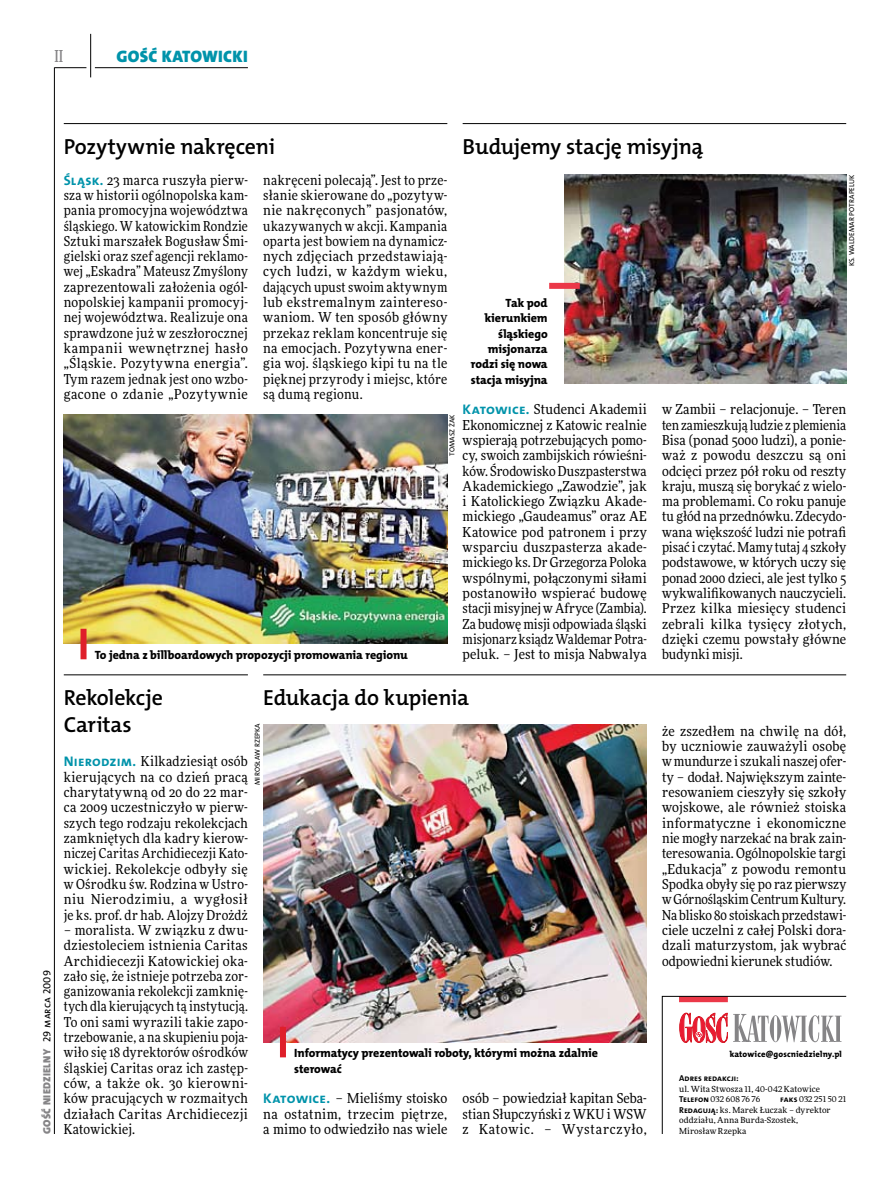
<style>
.page{position:relative;width:893px;height:1191px;background:#fff}
.page>*{position:absolute;margin:0;border:0;box-sizing:border-box;transform-origin:0 0}
.t1{font:21.9px/26.7px "The Mix HP6 Se Bld";letter-spacing:-.01em;color:#000}
.t2{font:16.65px "The Mix HP9 Blk";letter-spacing:.02em;color:#0093aa}
.t3{font:500 16.5px "Freeday Narrow";color:#858486;scale:.9 1}
.t4{font:13.65px/15.3px "Freeday Narrow News";letter-spacing:.02em;color:#000;text-align:justify}
.t5{font:12px/15.3px "The Mix HP8 Ex Bld";letter-spacing:-.005em;color:#000;text-align:right}
.t6{font:10.5px "The Mix HP9 Blk";letter-spacing:.025em;color:#858486}
.t7{font:8.55px "The Mix HP8 Ex Bld";letter-spacing:.02em;color:#000}
.t8{font:8.55px "The Mix HP7 Bld";letter-spacing:.005em;color:#000}
.t9{font:8.4px/10.5px "Freeday News";letter-spacing:.01em;color:#000}
.t10{font:7.2px "The Mix HP5 Plain";letter-spacing:.015em;color:#000}
.s1{font-family:"The Mix HP7 Bld";font-size:13.95px;color:#0093aa}
.s2{font-family:"The Mix HP5 Plain";color:#000}
.s3{font-family:"The Mix HP7 Bld";font-size:8.55px}
</style>
<div class="page">
<hr style="left:54px;top:67px;width:1px;height:1067px;background:#000">
<hr style="left:90px;top:34px;width:1px;height:43px;background:#000">
<hr style="left:54px;top:67px;width:32px;height:1px;background:#000">
<hr style="left:95px;top:67px;width:153px;height:1px;background:#000">
<svg style="left:662px;top:996px;width:185px;height:138px"></svg>
<hr style="left:463px;top:123px;width:383px;height:1px;background:#000">
<img style="left:564px;top:174px;width:282px;height:210px">
<img style="left:263px;top:724px;width:384px;height:318px">
<hr style="left:263px;top:674px;width:583px;height:1px;background:#000">
<hr style="left:64px;top:674px;width:184px;height:1px;background:#000">
<hr style="left:64px;top:123px;width:383px;height:1px;background:#000">
<img style="left:64px;top:414px;width:383px;height:230px">
<div style="left:81px;top:629px;width:6px;height:30px;background:#df1f2a"></div>
<div style="left:549px;top:283px;width:31px;height:6px;background:#eb3848"></div>
<div style="left:280px;top:1026px;width:6px;height:31px;background:#df1f2a"></div>
<p class="t3" style="left:54px;top:46px;width:11px">II</p>
<p class="t2" style="left:117px;top:46px;width:133px">GOŚĆ KATOWICKI</p>
<h1 class="t1" style="left:64px;top:133px;width:213px">Pozytywnie nakręceni</h1>
<p class="t4" style="left:64px;top:172px;width:186px"><span class="s1">Śląsk.</span> 23 marca ruszyła pierw&shy;sza w historii ogólnopolska kam&shy;pania promocyjna województwa śląskiego. W katowickim Rondzie Sztuki marszałek Bogusław Śmi&shy;gielski oraz szef agencji reklamo&shy;wej „Eskadra” Mateusz Zmyślony zaprezentowali założenia ogól&shy;nopolskiej kampanii promocyj&shy;nej województwa. Realizuje ona sprawdzone już w zeszłorocznej kampanii wewnętrznej hasło „Śląskie. Pozytywna energia”.<br>Tym razem jednak jest ono wzbo&shy;gacone o zdanie „Pozytywnie</p>
<p class="t4" style="left:263px;top:172px;width:186px">nakręceni polecają”. Jest to prze&shy;słanie skierowane do „pozytyw&shy;nie nakręconych” pasjonatów, ukazywanych w akcji. Kampania oparta jest bowiem na dynamicz&shy;nych zdjęciach przedstawiają&shy;cych ludzi, w każdym wieku, dających upust swoim aktywnym lub ekstremalnym zaintereso&shy;waniom. W ten sposób główny przekaz reklam koncentruje się na emocjach. Pozytywna ener&shy;gia woj. śląskiego kipi tu na tle pięknej przyrody i miejsc, które są dumą regionu.</p>
<p class="t10" style="left:447px;top:456px;width:43px;rotate:-90deg">Tomasz Żak</p>
<p class="t5" style="left:95px;top:647px;width:314px">To jedna z billboardowych propozycji promowania regionu</p>
<h1 class="t1" style="left:463px;top:133px;width:242px">Budujemy stację misyjną</h1>
<p class="t5" style="left:471px;top:295px;width:78px">Tak pod kierunkiem śląskiego misjonarza rodzi się nowa stacja misyjna</p>
<p class="t10" style="left:847px;top:266px;width:93px;rotate:-90deg">Ks. Waldemar Potrapeluk</p>
<p class="t4" style="left:463px;top:401px;width:186px"><span class="s1">Katowice.</span> Studenci Akademii Ekonomicznej z Katowic realnie wspierają potrzebujących pomo&shy;cy, swoich zambijskich rówieśni&shy;ków. Środowisko Duszpasterstwa Akademickiego „Zawodzie”, jak i Katolickiego Związku Akade&shy;mickiego „Gaudeamus” oraz AE Katowice pod patronem i przy wsparciu duszpasterza akade&shy;mickiego ks. Dr Grzegorza Poloka wspólnymi, połączonymi siłami postanowiło wspierać budowę stacji misyjnej w Afryce (Zambia).<br>Za budowę misji odpowiada śląski misjonarz ksiądz Waldemar Potra&shy;peluk. – Jest to misja Nabwalya</p>
<p class="t4" style="left:662px;top:401px;width:186px">w Zambii – relacjonuje. – Teren ten zamieszkują ludzie z plemienia Bisa (ponad 5000 ludzi), a ponie&shy;waż z powodu deszczu są oni odcięci przez pół roku od reszty kraju, muszą się borykać z wielo&shy;ma problemami. Co roku panuje tu głód na przednówku. Zdecydo&shy;wana większość ludzi nie potrafi pisać i czytać. Mamy tutaj 4 szkoły podstawowe, w których uczy się ponad 2000 dzieci, ale jest tylko 5 wykwalifikowanych nauczycieli.<br>Przez kilka miesięcy studenci zebrali kilka tysięcy złotych, dzięki czemu powstały główne budynki misji.</p>
<p class="t6" style="left:40px;top:1134px;width:165px;rotate:-90deg">GOŚĆ NIEDZIELNY <span class="s2">29 marca 2009</span></p>
<h1 class="t1" style="left:64px;top:684px;width:101px">Rekolekcje<br>Caritas</h1>
<p class="t4" style="left:64px;top:754px;width:186px"><span class="s1">Nierodzim.</span> Kilkadziesiąt osób kierujących na co dzień pracą charytatywną od 20 do 22 mar&shy;ca 2009 uczestniczyło w pierw&shy;szych tego rodzaju rekolekcjach zamkniętych dla kadry kierow&shy;niczej Caritas Archidiecezji Kato&shy;wickiej. Rekolekcje odbyły się w Ośrodku św. Rodzina w Ustro&shy;niu Nierodzimiu, a wygłosił je ks. prof. dr hab. Alojzy Drożdż</p>
<p class="t4" style="left:64px;top:922px;width:186px">– moralista. W związku z dwu&shy;dziestoleciem istnienia Caritas Archidiecezji Katowickiej oka&shy;zało się, że istnieje potrzeba zor&shy;ganizowania rekolekcji zamknię&shy;tych dla kierujących tą instytucją.<br>To oni sami wyrazili takie zapo&shy;trzebowanie, a na skupieniu poja&shy;wiło się 18 dyrektorów ośrodków śląskiej Caritas oraz ich zastęp&shy;ców, a także ok. 30 kierowni&shy;ków pracujących w rozmaitych działach Caritas Archidiecezji Katowickiej.</p>
<h1 class="t1" style="left:263px;top:684px;width:207px">Edukacja do kupienia</h1>
<p class="t10" style="left:253px;top:785px;width:63px;rotate:-90deg">mirosław rzepka</p>
<p class="t5" style="left:294px;top:1045px;width:305px;text-align:left">Informatycy prezentowali roboty, którymi można zdalnie sterować</p>
<p class="t4" style="left:263px;top:1090px;width:186px"><span class="s1">Katowice.</span> – Mieliśmy stoisko na ostatnim, trzecim piętrze, a mimo to odwiedziło nas wiele</p>
<p class="t4" style="left:463px;top:1090px;width:186px">osób – powiedział kapitan Seba&shy;stian Słupczyński z WKU i WSW z Katowic. – Wystarczyło,</p>
<p class="t4" style="left:662px;top:723px;width:186px">że zszedłem na chwilę na dół, by uczniowie zauważyli osobę w mundurze i szukali naszej ofer&shy;ty – dodał. Największym zainte&shy;resowaniem cieszyły się szkoły wojskowe, ale również stoiska informatyczne i ekonomiczne nie mogły narzekać na brak zain&shy;teresowania. Ogólnopolskie targi „Edukacja” z powodu remontu Spodka obyły się po raz pierwszy w Górnośląskim Centrum Kultury.<br>Na blisko 80 stoiskach przedstawi&shy;ciele uczelni z całej Polski dora&shy;dzali maturzystom, jak wybrać odpowiedni kierunek studiów.</p>
<p class="t7" style="left:730px;top:1049px;width:114px">katowice@goscniedzielny.pl</p>
<p class="t8" style="left:679px;top:1073px;width:61px">Adres redakcji:</p>
<p class="t9" style="left:679px;top:1083px;width:142px">ul. Wita Stwosza 11, 40-042 Katowice<br><span class="s3">Telefon</span> 032 608 76 76</p>
<p class="t9" style="left:679px;top:1094px;width:169px;text-indent:101px"><span class="s3">faks</span> 032 251 50 21<br><span class="s3">Redagują:</span> ks. Marek Łuczak – dyrektor oddziału, Anna Burda-Szostek,<br>Mirosław Rzepka</p>
</div>
